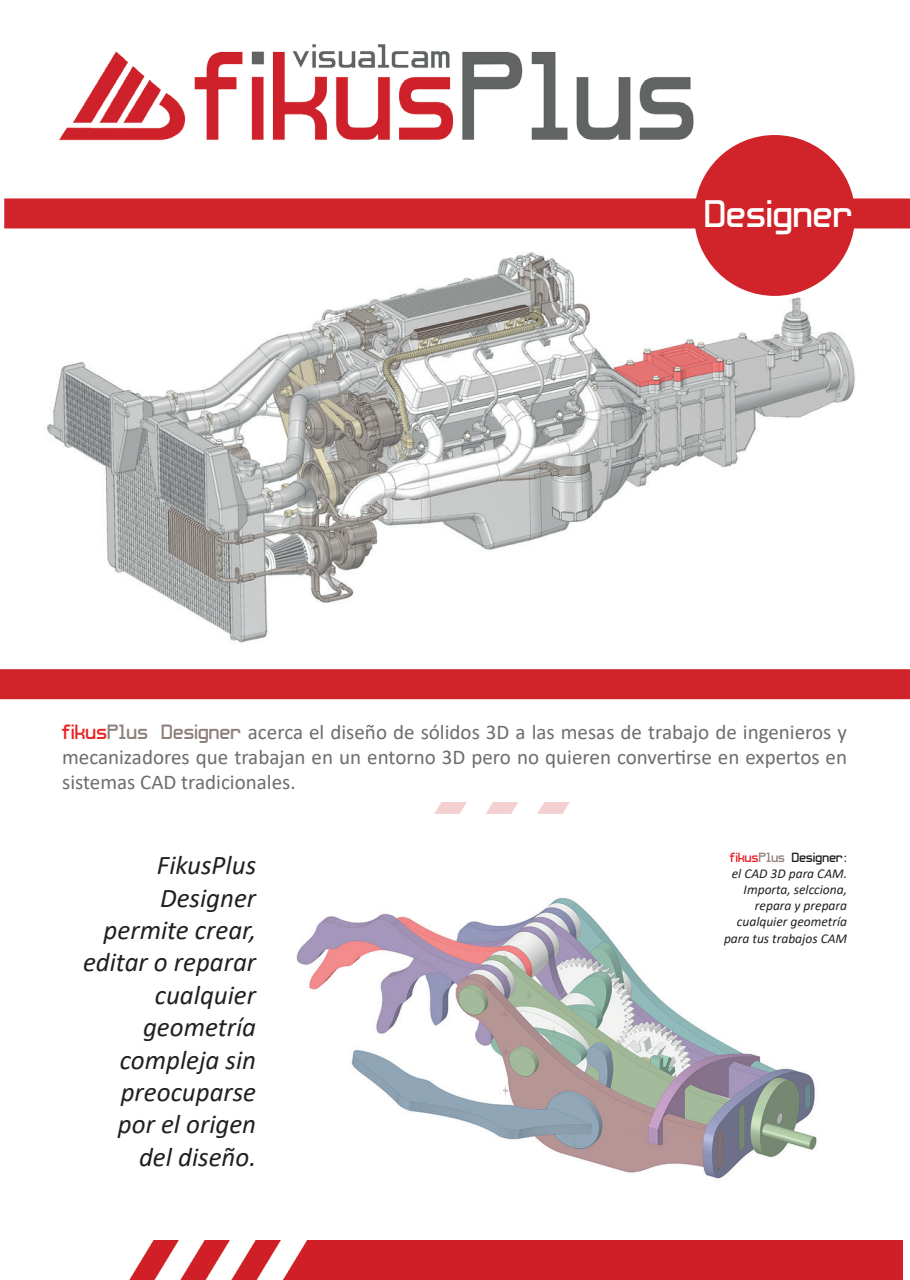
<style>
.page{position:relative;width:910px;height:1280px;background:#fff}
.page>*{position:absolute;margin:0;border:0;box-sizing:border-box;transform-origin:0 0}
.t1{font:39px "Effective Way 7";color:#fff}
.t2{font:italic 27px/32.4px "Calibri";color:#231f20;text-align:right}
.t3{font:21px/25.2px "Calibri";color:#6c6d70;text-align:justify}
.t4{font:italic 13.5px/16.2px "Calibri";color:#231f20;text-align:right}
.t5{font:13.5px "Effective Way 7";color:#231f20}
.s1{font-family:"Effective Way 7";color:#ee2123}
.s2{font-family:"Effective Way 7";color:#8e807c}
.s3{color:#ee1d23}
.s4{color:#8e807c}
.s5{font-family:"Calibri"}
</style>
<div class="page">
<img style="left:4px;top:228px;width:906px;height:415px">
<img style="left:129px;top:1241px;width:773px;height:39px">
<div style="left:4px;top:198px;width:906px;height:30px;background:#d1232a"></div>
<div style="left:694px;top:135px;width:161px;height:161px;background:#d1232a;border-radius:50%"></div>
<div style="left:0;top:669px;width:910px;height:30px;background:#d1232a"></div>
<img style="left:296px;top:898px;width:521px;height:281px">
<img style="left:435px;top:802px;width:134px;height:12px">
<img style="left:60px;top:44px;width:634px;height:97px">
<h1 class="t1" style="left:705px;top:190px;width:150px">Designer</h1>
<p class="t3" style="left:62px;top:719px;width:786px"><span class="s1">fikus</span><span class="s2">Plus Designer</span> acerca el diseño de sólidos 3D a las mesas de trabajo de ingenieros y mecanizadores que trabajan en un entorno 3D pero no quieren convertirse en expertos en sistemas CAD tradicionales.</p>
<p class="t2" style="left:83px;top:848px;width:175px">FikusPlus<br>Designer permite crear, editar o reparar cualquier geometría compleja sin preocuparse por el origen del diseño.</p>
<p class="t5" style="left:730px;top:849px;width:119px"><span class="s3">fikus</span><span class="s4">Plus</span> Designer<span class="s5">:</span></p>
<p class="t4" style="left:724px;top:865px;width:125px">el CAD 3D para CAM.<br>Importa, selcciona, repara y prepara cualquier geometría para tus trabajos CAM</p>
</div>
